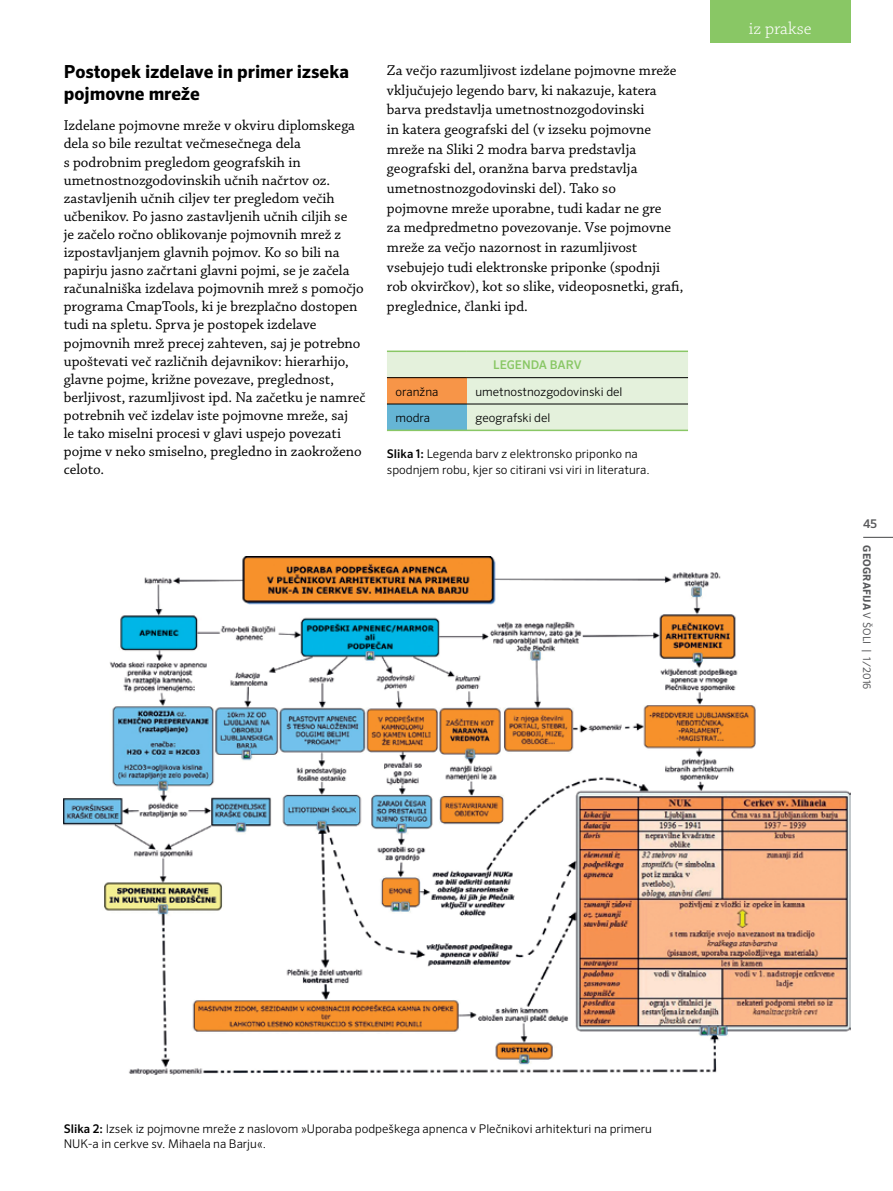
<style>
.page{position:relative;width:893px;height:1191px;background:#fff}
.page>*{position:absolute;margin:0;border:0;box-sizing:border-box;transform-origin:0 0}
.t1{font:700 18px/21.8px "Sero Pro";color:#000}
.t2{font:300 18px "Chaparral Pro";color:#fff}
.t3{font:15px/18.1px "Chaparral Pro";color:#000}
.t4{font:300 12px/16px "Sero Pro";color:#000}
.t5{font:500 12px "Sero Pro";color:#89c765}
.t6{font:500 12px "Sero Pro";color:#58595b}
.t7{font:10.5px "Sero Pro";color:#58595b}
.s1{font-weight:500}
.s2{font-weight:700}
</style>
<div class="page">
<div style="left:387px;top:352px;width:301px;height:77px;background:#e4f1dc"></div>
<div style="left:387px;top:378px;width:80px;height:26px;background:#f79548"></div>
<div style="left:387px;top:404px;width:80px;height:26px;background:#65b5d5"></div>
<hr style="left:387px;top:377px;width:80px;height:1px;background:#000">
<hr style="left:467px;top:377px;width:221px;height:1px;background:#000">
<hr style="left:387px;top:404px;width:80px;height:1px;background:#000">
<hr style="left:467px;top:404px;width:221px;height:1px;background:#000">
<hr style="left:387px;top:350px;width:80px;height:2px;background:#89c765">
<hr style="left:467px;top:350px;width:221px;height:2px;background:#89c765">
<hr style="left:387px;top:429px;width:80px;height:2px;background:#89c765">
<hr style="left:467px;top:429px;width:221px;height:2px;background:#89c765">
<img style="left:64px;top:556px;width:786px;height:519px">
<hr style="left:863px;top:537px;width:30px;height:1px;background:#58595b">
<div style="left:710px;top:0;width:140px;height:43px;background:#89c765"></div>
<p class="t1" style="left:64px;top:61px;width:287px">Postopek izdelave in primer izseka pojmovne mreže</p>
<p class="t3" style="left:64px;top:117px;width:303px">Izdelane pojmovne mreže v okviru diplomskega dela so bile rezultat večmesečnega dela<br>s podrobnim pregledom geografskih in umetnostnozgodovinskih učnih načrtov oz. zastavljenih učnih ciljev ter pregledom večih učbenikov. Po jasno zastavljenih učnih ciljih se<br>je začelo ročno oblikovanje pojmovnih mrež z izpostavljanjem glavnih pojmov. Ko so bili na papirju jasno začrtani glavni pojmi, se je začela računalniška izdelava pojmovnih mrež s pomočjo programa CmapTools, ki je brezplačno dostopen tudi na spletu. Sprva je postopek izdelave pojmovnih mrež precej zahteven, saj je potrebno upoštevati več različnih dejavnikov: hierarhijo, glavne pojme, križne povezave, preglednost, berljivost, razumljivost ipd. Na začetku je namreč potrebnih več izdelav iste pojmovne mreže, saj<br>le tako miselni procesi v glavi uspejo povezati pojme v neko smiselno, pregledno in zaokroženo celoto.</p>
<p class="t3" style="left:387px;top:61px;width:298px;line-height:19.6px">Za večjo razumljivost izdelane pojmovne mreže vključujejo legendo barv, ki nakazuje, katera barva predstavlja umetnostnozgodovinski<br>in katera geografski del (v izseku pojmovne mreže na Sliki 2 modra barva predstavlja geografski del, oranžna barva predstavlja umetnostnozgodovinski del). Tako so<br>pojmovne mreže uporabne, tudi kadar ne gre<br>za medpredmetno povezovanje. Vse pojmovne mreže za večjo nazornost in razumljivost vsebujejo tudi elektronske priponke (spodnji rob okvirčkov), kot so slike, videoposnetki, grafi, preglednice, članki ipd.</p>
<p class="t5" style="left:493px;top:358px;width:89px">LEGENDA BARV</p>
<p class="t4" style="left:395px;top:383px;width:44px">oranžna</p>
<p class="t4" style="left:475px;top:383px;width:149px">umetnostnozgodovinski del</p>
<p class="t4" style="left:395px;top:409px;width:36px">modra</p>
<p class="t4" style="left:475px;top:409px;width:77px">geografski del</p>
<p class="t4" style="left:387px;top:446px;width:264px"><span class="s1">Slika 1:</span> Legenda barv z elektronsko priponko na spodnjem robu, kjer so citirani vsi viri in literatura.</p>
<p class="t2" style="left:749px;top:18px;width:64px">iz prakse</p>
<p class="t6" style="left:863px;top:516px;width:15px">45</p>
<p class="t7" style="left:873px;top:545px;width:146px;rotate:90deg"><span class="s2">Geografija</span> v šoli | 1/2016</p>
<p class="t4" style="left:64px;top:1121px;width:590px;line-height:14.4px"><span class="s1">Slika 2:</span> Izsek iz pojmovne mreže z naslovom »U poraba podpeškega apnenca v Plečnikovi arhitekturi na primeru<br>NUK</p>
<p class="t4" style="left:88px;top:1135px;width:180px">-a in cerkve sv. Mihaela na Barju«.</p>
</div>
